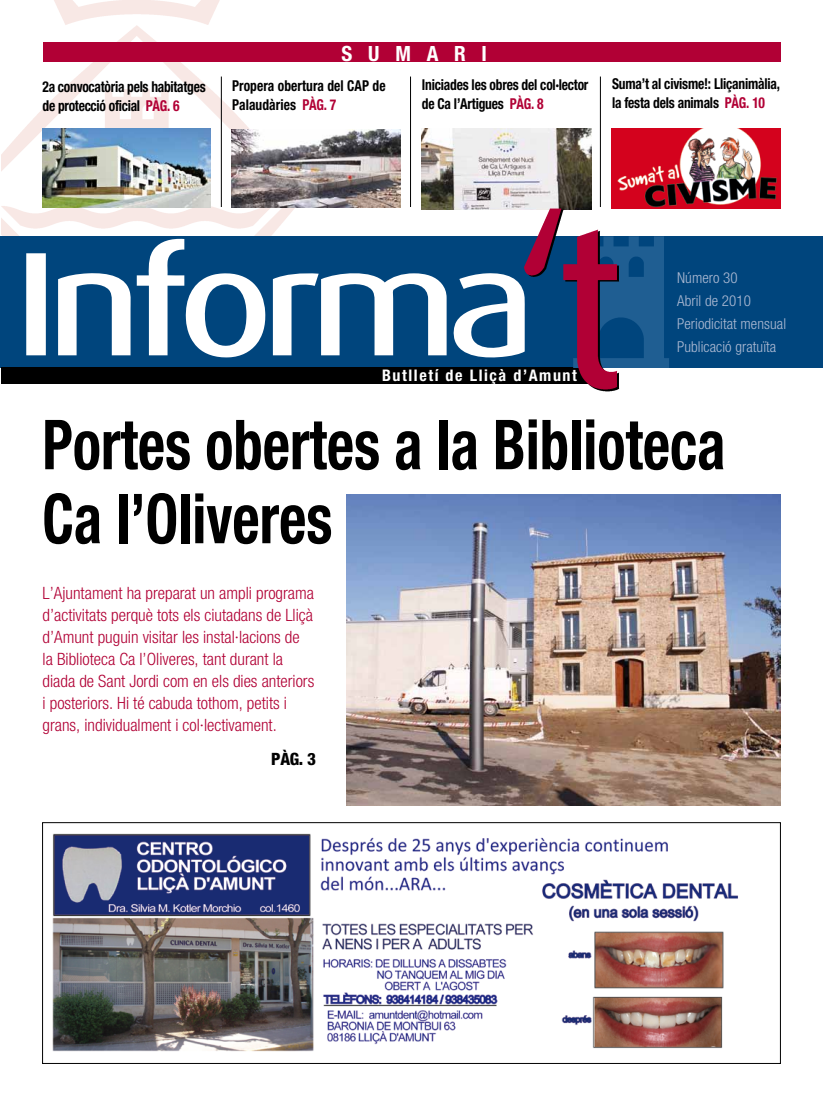
<style>
.page{position:relative;width:823px;height:1106px;background:#fff}
.page>*{position:absolute;margin:0;border:0;box-sizing:border-box;transform-origin:0 0}
.t1{font:700 condensed 69px/74px "Helvetica Neue";color:#000;scale:.85 1}
.t2{font:700 condensed 21px "Helvetica Neue";letter-spacing:.75em;color:#fff}
.t3{font:300 condensed 17px/22px "Helvetica Neue";color:#b10035}
.t4{font:800 condensed 17px "Helvetica Neue";color:#000}
.t5{font:700 condensed 16px "Helvetica Neue";letter-spacing:.1em;color:#fff}
.t6{font:700 condensed 15px/19px "Helvetica Neue";letter-spacing:-.015em;color:#000;scale:.9 1}
.t7{font:300 condensed 15px/23px "Helvetica Neue";letter-spacing:.005em;color:#adbad3}
.t8{font:700 condensed 15px/19px "Helvetica Neue";letter-spacing:.005em;color:#000;scale:.9 1}
.s1{color:#b10035}
</style>
<div class="page">
<img style="left:1px;top:0;width:304px;height:236px">
<div style="left:0;top:236px;width:822px;height:131px;background:#00457d"></div>
<div style="left:43px;top:43px;width:737px;height:19px;background:#b10035"></div>
<div style="left:1px;top:367px;width:596px;height:16px;background:#000"></div>
<hr style="left:221px;top:77px;width:1px;height:130px;background:#000">
<hr style="left:599px;top:77px;width:1px;height:130px;background:#000">
<hr style="left:410px;top:77px;width:1px;height:130px;background:#000">
<img style="left:231px;top:130px;width:169px;height:77px">
<img style="left:653px;top:236px;width:16px;height:131px">
<img style="left:421px;top:128px;width:169px;height:81px">
<img style="left:611px;top:128px;width:169px;height:80px">
<img style="left:43px;top:128px;width:167px;height:79px">
<img style="left:651px;top:192px;width:2px;height:176px">
<img style="left:508px;top:190px;width:143px;height:202px">
<svg style="left:26px;top:253px;width:20px;height:102px;background:#f9fafb"></svg>
<svg style="left:58px;top:273px;width:73px;height:82px"></svg>
<svg style="left:273px;top:273px;width:173px;height:82px"></svg>
<svg style="left:137px;top:238px;width:129px;height:120px"></svg>
<svg style="left:453px;top:272px;width:71px;height:87px"></svg>
<img style="left:53px;top:834px;width:685px;height:218px">
<div style="left:42px;top:822px;width:738px;height:241px;border:1px solid #000"></div>
<img style="left:346px;top:494px;width:434px;height:311px">
<p class="t2" style="left:341px;top:40px;width:147px">SUMARI</p>
<p class="t6" style="left:43px;top:77px;width:183px">2a convocatòria pels habitatges de protecció oficial <span class="s1">Pàg. 6</span></p>
<p class="t8" style="left:232px;top:76px;width:172px">Propera obertura del CAP de<br>Palaudàries <span class="s1">Pàg. 7</span></p>
<p class="t6" style="left:421px;top:75px;width:186px">Iniciades les obres del col·lector de Ca l’Artigues <span class="s1">Pàg. 8</span></p>
<p class="t6" style="left:611px;top:74px;width:188px">Suma’t al civisme!: Lliçanimàlia, la festa dels animals <span class="s1">Pàg. 10</span></p>
<p class="t5" style="left:382px;top:366px;width:196px">Butlletí de Lliçà d’Amunt</p>
<p class="t7" style="left:676px;top:266px;width:110px">Número 30<br>Abril de 2010<br>Periodicitat mensual<br>Publicació gratuïta</p>
<h1 class="t1" style="left:42px;top:407px;width:804px">Portes obertes a la Biblioteca<br>Ca l’Oliveres</h1>
<p class="t3" style="left:43px;top:581px;width:273px">L’Ajuntament ha preparat un ampli programa d’activitats perquè tots els ciutadans de Lliçà d’Amunt puguin visitar les instal·lacions de la Biblioteca Ca l’Oliveres, tant durant la diada de Sant Jordi com en els dies anteriors i posteriors. Hi té cabuda tothom, petits i grans, individualment i col·lectivament.</p>
<p class="t4" style="left:271px;top:748px;width:46px">PÀG. 3</p>
</div>
